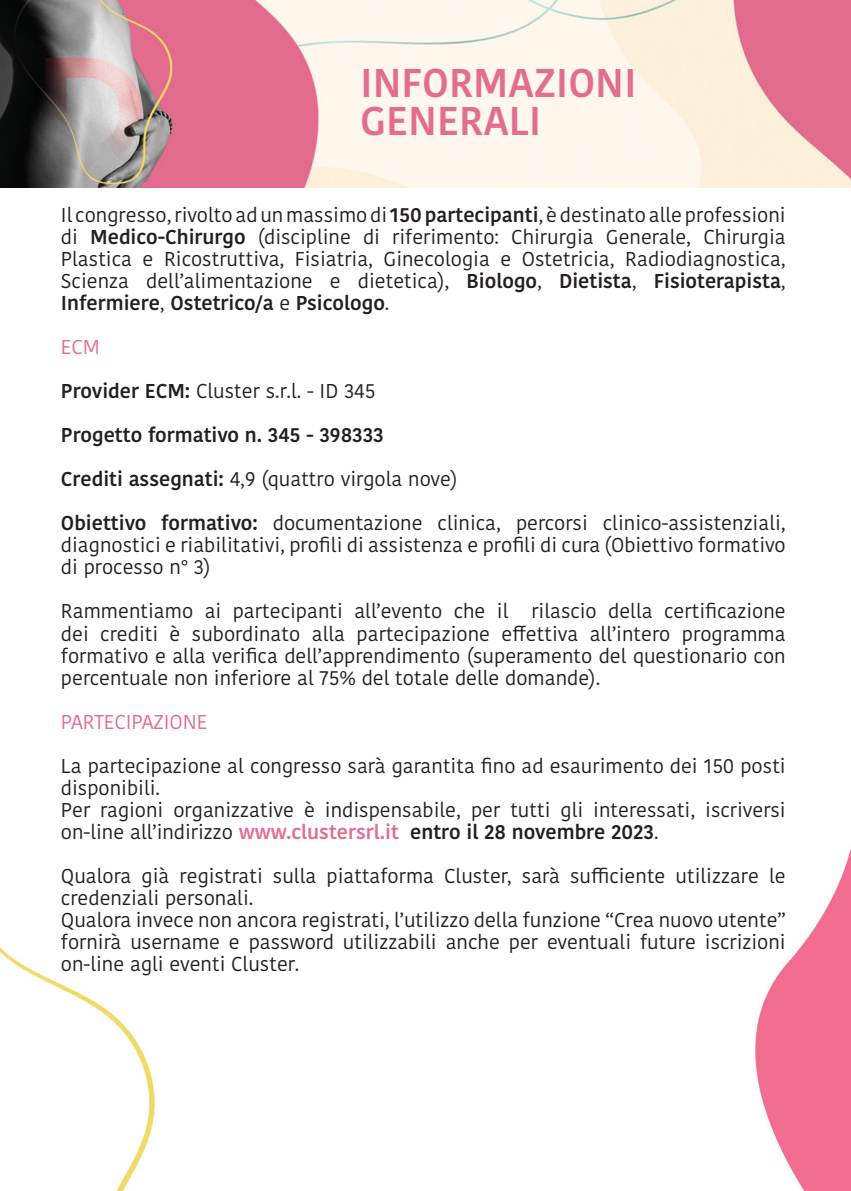
<style>
.page{position:relative;width:851px;height:1191px;background:#fff}
.page>*{position:absolute;margin:0;border:0;box-sizing:border-box;transform-origin:0 0}
.t1{font:600 40px "Kohinoor Bangla";color:#e36d8d}
.t2{font:20px/22px "Kohinoor Bangla";color:#231f20;text-align:justify}
.t3{font:600 20px "Kohinoor Bangla";color:#231f20}
.t4{font:20px "Kohinoor Bangla";color:#e36d8d}
.s1{font-weight:600}
.s2{font-weight:600;color:#e36d8d}
</style>
<div class="page">
<img style="left:0;top:947px;width:155px;height:244px">
<img style="left:755px;top:851px;width:95px;height:340px">
<img style="left:0;top:0;width:850px;height:187px">
<p class="t1" style="left:360px;top:50px;width:278px">INFORMAZIONI</p>
<p class="t1" style="left:360px;top:88px;width:183px">GENERALI</p>
<p class="t2" style="left:61px;top:204px;width:726px">Il congresso, rivolto ad un massimo di <span class="s1">150 partecipanti</span>, è destinato alle professioni di <span class="s1">Medico-Chirurgo</span> (discipline di riferimento: Chirurgia Generale, Chirurgia Plastica e Ricostruttiva, Fisiatria, Ginecologia e Ostetricia, Radiodiagnostica, Scienza dell’alimentazione e dietetica), <span class="s1">Biologo</span>, <span class="s1">Dietista</span>, <span class="s1">Fisioterapista</span>, <span class="s1">Infermiere</span>, <span class="s1">Ostetrico/a</span> e <span class="s1">Psicologo</span>.</p>
<p class="t4" style="left:61px;top:332px;width:40px">ECM</p>
<p class="t2" style="left:61px;top:380px;width:316px"><span class="s1">Provider ECM:</span> Cluster s.r.l. - ID 345</p>
<p class="t3" style="left:61px;top:419px;width:324px">Progetto formativo n. 345 - 398333</p>
<p class="t2" style="left:61px;top:468px;width:398px"><span class="s1">Crediti assegnati:</span> 4,9 (quattro virgola nove)</p>
<p class="t2" style="left:61px;top:512px;width:726px"><span class="s1">Obiettivo formativo:</span> documentazione clinica, percorsi clinico-assistenziali, diagnostici e riabilitativi, profili di assistenza e profili di cura (Obiettivo formativo di processo n° 3)</p>
<p class="t2" style="left:61px;top:600px;width:726px">Rammentiamo ai partecipanti all’evento che il rilascio della certificazione dei crediti è subordinato alla partecipazione effettiva all’intero programma formativo e alla verifica dell’apprendimento (superamento del questionario con percentuale non inferiore al 75% del totale delle domande).</p>
<p class="t4" style="left:61px;top:706px;width:148px">PARTECIPAZIONE</p>
<p class="t2" style="left:61px;top:754px;width:726px">La partecipazione al congresso sarà garantita fino ad esaurimento dei 150 posti disponibili.</p>
<p class="t2" style="left:61px;top:798px;width:726px">Per ragioni organizzative è indispensabile, per tutti gli interessati, iscriversi on-line all’indirizzo <span class="s2">www.clustersrl.it</span> <span class="s1">entro il 28 novembre 2023</span>.</p>
<p class="t2" style="left:61px;top:864px;width:726px">Qualora già registrati sulla piattaforma Cluster, sarà sufficiente utilizzare le credenziali personali.</p>
<p class="t2" style="left:61px;top:908px;width:726px">Qualora invece non ancora registrati, l’utilizzo della funzione “Crea nuovo utente” fornirà username e password utilizzabili anche per eventuali future iscrizioni on-line agli eventi Cluster.</p>
</div>
